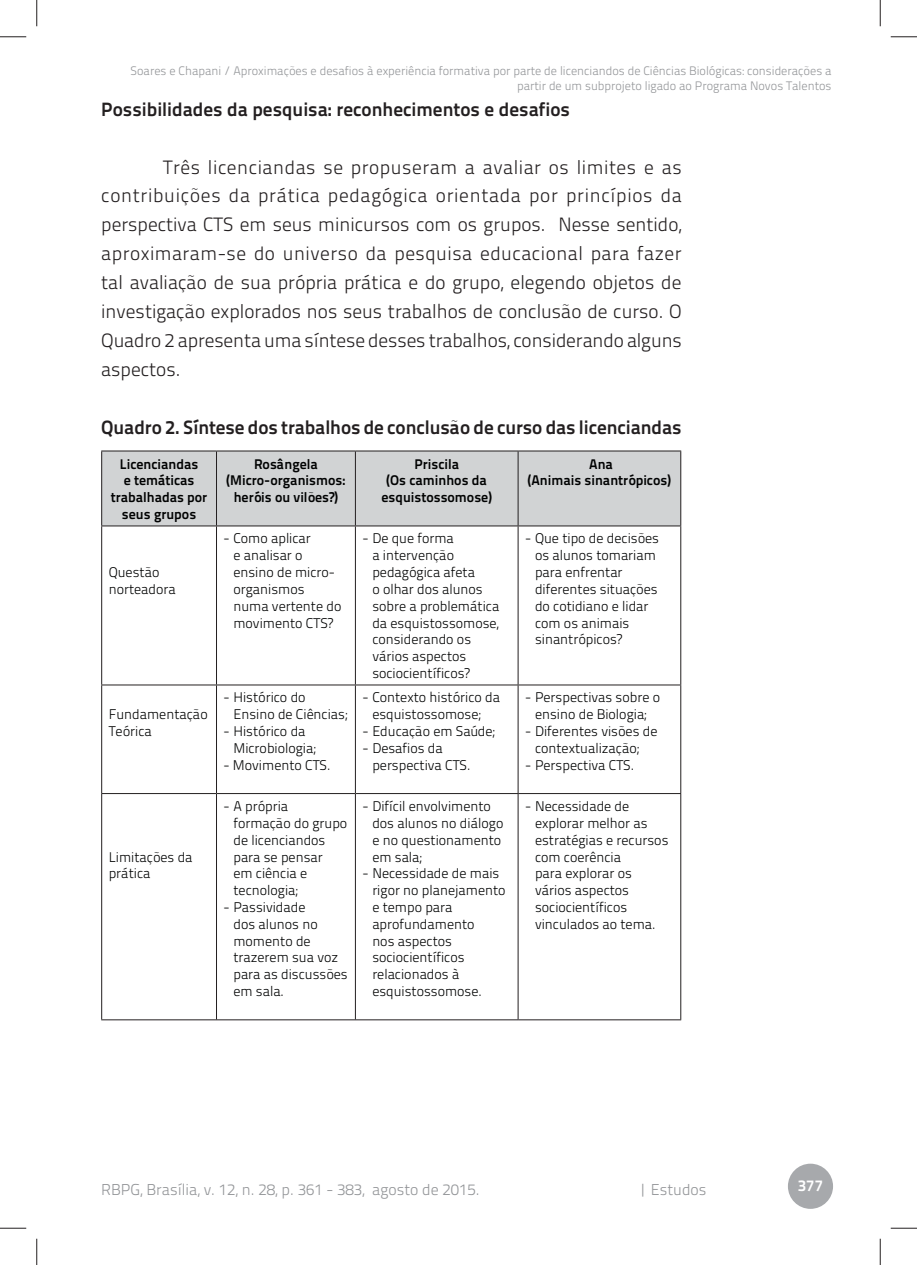
<style>
.page{position:relative;width:917px;height:1265px;background:#fff}
.page>*{position:absolute;margin:0;border:0;box-sizing:border-box;transform-origin:0 0}
.t1{font:19.25px/28.9px "Titillium Text 14 L 250 wt";letter-spacing:-.005em;color:#231f20;text-align:justify}
.t2{font:19.25px "Titillium Text 14 L 800 wt";letter-spacing:-.005em;color:#231f20}
.t3{font:15.75px "Titillium Text 14 L 250 wt";color:#939598}
.t4{font:15.75px "Titillium Text 14 L 800 wt";color:#fff}
.t5{font:14px/16.8px "Titillium Text 14 L 250 wt";color:#010202}
.t6{font:14px/16.8px "Titillium Text 14 L 800 wt";color:#010202;text-align:center}
.t7{font:12.25px/14.7px "Titillium Text 14 L 250 wt";color:#939598;text-align:right}
</style>
<div class="page">
<div style="left:788px;top:1163px;width:45px;height:45px;background:#a7a9ac;border-radius:50%"></div>
<div style="left:102px;top:451px;width:578px;height:74px;background:#d1d3d4"></div>
<hr style="left:101px;top:450px;width:115px;height:1px;background:#231f20">
<hr style="left:101px;top:451px;width:1px;height:74px;background:#231f20">
<hr style="left:216px;top:450px;width:139px;height:1px;background:#231f20">
<hr style="left:216px;top:451px;width:1px;height:74px;background:#231f20">
<hr style="left:355px;top:450px;width:163px;height:1px;background:#231f20">
<hr style="left:355px;top:451px;width:1px;height:74px;background:#231f20">
<hr style="left:518px;top:450px;width:163px;height:1px;background:#231f20">
<hr style="left:518px;top:451px;width:1px;height:74px;background:#231f20">
<hr style="left:680px;top:451px;width:1px;height:74px;background:#231f20">
<hr style="left:101px;top:525px;width:115px;height:1px;background:#231f20">
<hr style="left:101px;top:526px;width:1px;height:158px;background:#231f20">
<hr style="left:216px;top:525px;width:139px;height:1px;background:#231f20">
<hr style="left:216px;top:526px;width:1px;height:158px;background:#231f20">
<hr style="left:355px;top:525px;width:163px;height:1px;background:#231f20">
<hr style="left:355px;top:526px;width:1px;height:158px;background:#231f20">
<hr style="left:518px;top:525px;width:163px;height:1px;background:#231f20">
<hr style="left:518px;top:526px;width:1px;height:158px;background:#231f20">
<hr style="left:680px;top:526px;width:1px;height:158px;background:#231f20">
<hr style="left:101px;top:684px;width:115px;height:1px;background:#231f20">
<hr style="left:101px;top:685px;width:1px;height:108px;background:#231f20">
<hr style="left:216px;top:684px;width:139px;height:1px;background:#231f20">
<hr style="left:216px;top:685px;width:1px;height:108px;background:#231f20">
<hr style="left:355px;top:684px;width:163px;height:1px;background:#231f20">
<hr style="left:355px;top:685px;width:1px;height:108px;background:#231f20">
<hr style="left:518px;top:684px;width:163px;height:1px;background:#231f20">
<hr style="left:518px;top:685px;width:1px;height:108px;background:#231f20">
<hr style="left:680px;top:685px;width:1px;height:108px;background:#231f20">
<hr style="left:101px;top:793px;width:115px;height:1px;background:#231f20">
<hr style="left:101px;top:793px;width:1px;height:226px;background:#231f20">
<hr style="left:216px;top:793px;width:139px;height:1px;background:#231f20">
<hr style="left:216px;top:793px;width:1px;height:226px;background:#231f20">
<hr style="left:355px;top:793px;width:163px;height:1px;background:#231f20">
<hr style="left:355px;top:793px;width:1px;height:226px;background:#231f20">
<hr style="left:518px;top:793px;width:163px;height:1px;background:#231f20">
<hr style="left:518px;top:793px;width:1px;height:226px;background:#231f20">
<hr style="left:680px;top:793px;width:1px;height:226px;background:#231f20">
<hr style="left:101px;top:1019px;width:417px;height:1px;background:#231f20">
<hr style="left:518px;top:1019px;width:163px;height:1px;background:#231f20">
<svg style="left:0;top:36px;width:26px;height:1px"></svg>
<svg style="left:891px;top:36px;width:26px;height:1px"></svg>
<svg style="left:0;top:1227px;width:26px;height:1px"></svg>
<svg style="left:891px;top:1227px;width:26px;height:1px"></svg>
<svg style="left:36px;top:0;width:1px;height:26px"></svg>
<svg style="left:36px;top:1238px;width:1px;height:26px"></svg>
<svg style="left:880px;top:0;width:1px;height:26px"></svg>
<svg style="left:880px;top:1238px;width:1px;height:26px"></svg>
<p class="t7" style="left:131px;top:65px;width:702px">Soares e Chapani / Aproximações e desafios à experiência formativa por parte de licenciandos de Ciências Biológicas: considerações a partir de um subprojeto ligado ao Programa Novos Talentos</p>
<h1 class="t2" style="left:101px;top:102px;width:470px">Possibilidades da pesquisa: reconhecimentos e desafios</h1>
<p class="t1" style="left:101px;top:154px;width:582px;text-indent:62px">Três licenciandas se propuseram a avaliar os limites e as contribuições da prática pedagógica orientada por princípios da perspectiva CTS em seus minicursos com os grupos. Nesse sentido, aproximaram-se do universo da pesquisa educacional para fazer tal avaliação de sua própria prática e do grupo, elegendo objetos de investigação explorados nos seus trabalhos de conclusão de curso. O Quadro 2 apresenta uma síntese desses trabalhos, considerando alguns aspectos.</p>
<h1 class="t2" style="left:101px;top:420px;width:582px">Quadro 2. Síntese dos trabalhos de conclusão de curso das licenciandas</h1>
<p class="t6" style="left:111px;top:456px;width:98px">Licenciandas<br>e temáticas trabalhadas por seus grupos</p>
<p class="t6" style="left:227px;top:456px;width:120px">Rosângela (Micro-organismos: heróis ou vilões?)</p>
<p class="t6" style="left:381px;top:456px;width:112px">Priscila<br>(Os caminhos da esquistossomose)</p>
<p class="t6" style="left:528px;top:456px;width:145px">Ana<br>(Animais sinantrópicos)</p>
<p class="t5" style="left:109px;top:565px;width:69px">Questão norteadora</p>
<p class="t5" style="left:109px;top:707px;width:101px">Fundamentação<br>Teórica</p>
<p class="t5" style="left:109px;top:849px;width:85px">Limitações da prática</p>
<p class="t5" style="left:233px;top:531px;width:109px;text-indent:-10px">- Como aplicar<br>e analisar o ensino de micro&shy;organismos numa vertente do movimento CTS?</p>
<p class="t5" style="left:372px;top:531px;width:128px;text-indent:-10px">- De que forma<br>a intervenção pedagógica afeta<br>o olhar dos alunos sobre a problemática da esquistossomose, considerando os vários aspectos sociocientíficos?</p>
<p class="t5" style="left:535px;top:531px;width:126px;text-indent:-10px">- Que tipo de decisões os alunos tomariam para enfrentar diferentes situações do cotidiano e lidar com os animais sinantrópicos?</p>
<p class="t5" style="left:233px;top:690px;width:116px;text-indent:-10px">- Histórico do<br>Ensino de Ciências;</p>
<p class="t5" style="left:233px;top:724px;width:84px;text-indent:-10px">- Histórico da<br>Microbiologia;</p>
<p class="t5" style="left:223px;top:757px;width:109px">- Movimento CTS.</p>
<p class="t5" style="left:233px;top:799px;width:115px;text-indent:-10px">- A própria formação do grupo de licenciandos para se pensar<br>em ciência e tecnologia;</p>
<p class="t5" style="left:233px;top:900px;width:116px;text-indent:-10px">- Passividade<br>dos alunos no momento de trazerem sua voz para as discussões em sala.</p>
<p class="t5" style="left:372px;top:690px;width:129px;text-indent:-10px">- Contexto histórico da esquistossomose;</p>
<p class="t5" style="left:362px;top:724px;width:134px">- Educação em Saúde;</p>
<p class="t5" style="left:372px;top:741px;width:100px;text-indent:-10px">- Desafios da perspectiva CTS.</p>
<p class="t5" style="left:372px;top:799px;width:133px;text-indent:-10px">- Difícil envolvimento dos alunos no diálogo e no questionamento em sala;</p>
<p class="t5" style="left:372px;top:866px;width:135px;text-indent:-10px">- Necessidade de mais rigor no planejamento e tempo para aprofundamento<br>nos aspectos sociocientíficos relacionados à esquistossomose.</p>
<p class="t5" style="left:525px;top:690px;width:137px;text-align:center">- Perspectivas sobre o ensino de Biologia;</p>
<p class="t5" style="left:525px;top:724px;width:134px;text-align:center">- Diferentes visões de contextualização;</p>
<p class="t5" style="left:525px;top:757px;width:111px">- Perspectiva CTS.</p>
<p class="t5" style="left:535px;top:799px;width:135px;text-indent:-10px">- Necessidade de explorar melhor as estratégias e recursos com coerência<br>para explorar os vários aspectos sociocientíficos vinculados ao tema.</p>
<p class="t3" style="left:101px;top:1183px;width:380px">RBPG, Brasília, v. 12, n. 28, p. 361 - 383, agosto de 2015.</p>
<p class="t3" style="left:639px;top:1183px;width:69px">| Estudos</p>
<p class="t4" style="left:798px;top:1179px;width:27px">377</p>
</div>
